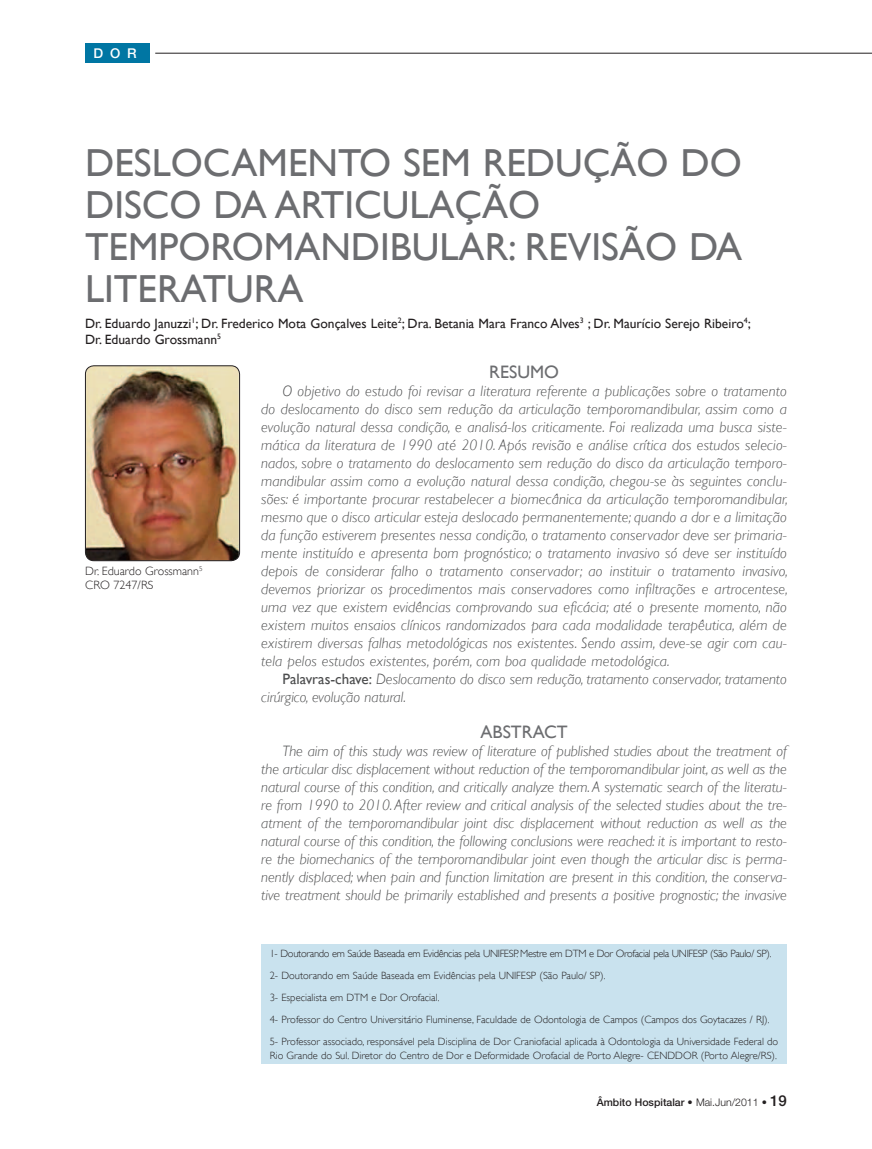
<style>
.page{position:relative;width:872px;height:1149px;background:#fff}
.page>*{position:absolute;margin:0;border:0;box-sizing:border-box;transform-origin:0 0}
.t1{font:39px/42px "Gill Sans";color:#6c6d70}
.t2{font:18px "Gill Sans";color:#6c6d70}
.t3{font:italic 300 15px/18px "Gill Sans";color:#4b4c4d;text-align:justify}
.t4{font:13.5px/16.2px "Gill Sans";color:#231f20}
.t5{font:500 13.5px "Helvetica Neue";color:#fff}
.t6{font:300 12px/14.4px "Gill Sans";color:#231f20}
.t7{font:300 10.5px/22px "Gill Sans";color:#231f20}
.t8{font:500 10.5px "Helvetica Neue";color:#231f20}
.s1{font-weight:400;font-style:normal}
.s2{font-weight:300}
.s3{font-size:15px}
</style>
<div class="page">
<hr style="left:155px;top:53px;width:717px;height:1px;background:#231f20">
<div style="left:85px;top:43px;width:65px;height:20px;background:#0076a3"></div>
<div style="left:261px;top:944px;width:526px;height:119px;background:#c9e2ee"></div>
<img style="left:85px;top:365px;width:154px;height:195px">
<div style="left:85px;top:365px;width:155px;height:196px;border:1px solid #231f20;border-radius:9px"></div>
<p class="t5" style="left:94px;top:46px;width:45px">DOR</p>
<h1 class="t1" style="left:85px;top:141px;width:658px">DESLOCAMENTO SEM REDUÇÃO DO<br>DISCO DA ARTICULAÇÃO<br>TEMPOROMANDIBULAR: REVISÃO DA<br>LITERATURA</h1>
<p class="t4" style="left:85px;top:315px;width:667px">Dr. Eduardo Januzzi<sup>1</sup>; Dr. Frederico Mota Gonçalves Leite<sup>2</sup>; Dra. Betania Mara Franco Alves<sup>3</sup> ; Dr. Maurício Serejo Ribeiro<sup>4</sup>;<br>Dr. Eduardo Grossmann<sup>5</sup></p>
<p class="t6" style="left:85px;top:563px;width:119px">Dr. Eduardo Grossmann<sup>5<br></sup>CRO 7247/RS</p>
<p class="t2" style="left:489px;top:361px;width:71px">RESUMO</p>
<p class="t3" style="left:261px;top:382px;width:528px;text-indent:21px">O objetivo do estudo foi revisar a literatura referente a publicações sobre o tratamento do deslocamento do disco sem redução da articulação temporomandibular, assim como a evolução natural dessa condição, e analisá-los criticamente. Foi realizada uma busca siste&shy;mática da literatura de 1990 até 2010. Após revisão e análise crítica dos estudos selecio&shy;nados, sobre o tratamento do deslocamento sem redução do disco da articulação temporo&shy;mandibular assim como a evolução natural dessa condição, chegou-se às seguintes conclu&shy;sões: é importante procurar restabelecer a biomecânica da articulação temporomandibular, mesmo que o disco articular esteja deslocado permanentemente; quando a dor e a limitação da função estiverem presentes nessa condição, o tratamento conservador deve ser primaria&shy;mente instituído e apresenta bom prognóstico; o tratamento invasivo só deve ser instituído depois de considerar falho o tratamento conservador; ao instituir o tratamento invasivo, devemos priorizar os procedimentos mais conservadores como infiltrações e artrocentese, uma vez que existem evidências comprovando sua eficácia; até o presente momento, não existem muitos ensaios clínicos randomizados para cada modalidade terapêutica, além de existirem diversas falhas metodológicas nos existentes. Sendo assim, deve-se agir com cau&shy;tela pelos estudos existentes, porém, com boa qualidade metodológica.</p>
<p class="t3" style="left:261px;top:670px;width:527px;text-indent:21px"><span class="s1">Palavras-chave:</span> Deslocamento do disco sem redução, tratamento conservador, tratamento cirúrgico, evolução natural.</p>
<p class="t2" style="left:480px;top:721px;width:89px">ABSTRACT</p>
<p class="t3" style="left:261px;top:742px;width:527px;text-indent:21px">The aim of this study was review of literature of published studies about the treatment of the articular disc displacement without reduction of the temporomandibular joint, as well as the natural course of this condition, and critically analyze them. A systematic search of the literatu&shy;re from 1990 to 2010. After review and critical analysis of the selected studies about the tre&shy;atment of the temporomandibular joint disc displacement without reduction as well as the natural course of this condition, the following conclusions were reached: it is important to resto&shy;re the biomechanics of the temporomandibular joint even though the articular disc is perma&shy;nently displaced; when pain and function limitation are present in this condition, the conserva&shy;tive treatment should be primarily established and presents a positive prognostic; the invasive</p>
<p class="t7" style="left:270px;top:942px;width:510px">1- Doutorando em Saúde Baseada em Evidências pela UNIFESP. Mestre em DTM e Dor Orofacial pela UNIFESP (São Paulo/ SP).<br>2- Doutorando em Saúde Baseada em Evidências pela UNIFESP (São Paulo/ SP).<br>3- Especialista em DTM e Dor Orofacial.<br>4- Professor do Centro Universitário Fluminense, Faculdade de Odontologia de Campos (Campos dos Goytacazes / RJ).<br>5- Professor associado, responsável pela Disciplina de Dor Craniofacial aplicada à Odontologia da Universidade Federal do</p>
<p class="t7" style="left:270px;top:1043px;width:509px">Rio Grande do Sul. Diretor do Centro de Dor e Deformidade Orofacial de Porto Alegre- CENDDOR (Porto Alegre/RS).</p>
<p class="t8" style="left:597px;top:1096px;width:192px">Âmbito Hospitalar <span class="s2">• Mai.Jun/2011 •</span> <span class="s3">19</span></p>
</div>
